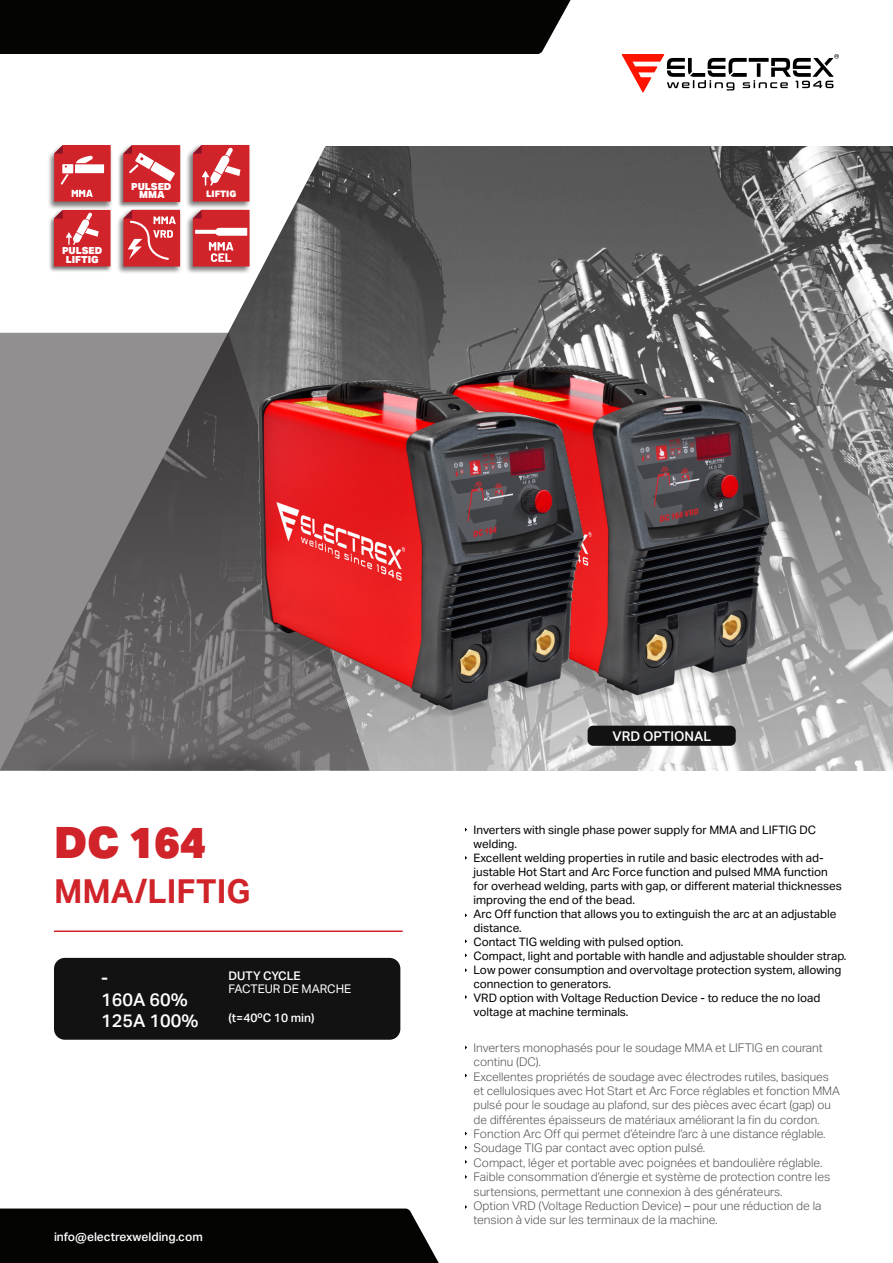
<style>
.page{position:relative;width:893px;height:1263px;background:#fff}
.page>*{position:absolute;margin:0;border:0;box-sizing:border-box;transform-origin:0 0}
.t1{font:900 43.5px "Aktiv Grotesk";color:#d0232a}
.t2{font:700 33px "Aktiv Grotesk";color:#d0232a}
.t3{font:500 18px "Aktiv Grotesk";color:#fff}
.t4{font:500 13.5px "Aktiv Grotesk";color:#fff}
.t5{font:300 12px/14.4px "Aktiv Grotesk";color:#4f5252}
.t6{font:500 12px "Aktiv Grotesk";color:#fff}
.t7{font:12px "Aktiv Grotesk";color:#fff}
.t8{font:300 11.85px/14.2px "Aktiv Grotesk";color:#4f5252}
.t9{font:11.7px/14.1px "Aktiv Grotesk";color:#000001}
.Paragraph_Style_4{font:900 9.9px "Aktiv Grotesk";color:#fff}
.Paragraph_Style_4-2{font:900 9px "Aktiv Grotesk";color:#fff}
</style>
<div class="page">
<img style="left:326px;top:147px;width:567px;height:623px">
<svg style="left:0;top:146px;width:326px;height:187px"></svg>
<svg style="left:0;top:333px;width:369px;height:437px;background:#747272"></svg>
<div style="left:47px;top:144px;width:66px;height:66px;background:#231f20;opacity:.6"></div>
<svg style="left:54px;top:145px;width:57px;height:56px;background:#d84c52"></svg>
<div style="left:116px;top:208px;width:66px;height:66px;background:#231f20;opacity:.6"></div>
<svg style="left:123px;top:210px;width:57px;height:56px;background:#d64349"></svg>
<div style="left:185px;top:208px;width:66px;height:66px;background:#231f20;opacity:.6"></div>
<svg style="left:193px;top:210px;width:57px;height:56px;background:#d84b51"></svg>
<div style="left:186px;top:144px;width:65px;height:65px;background:#231f20;opacity:.6"></div>
<svg style="left:193px;top:145px;width:56px;height:56px;background:#d64147"></svg>
<div style="left:48px;top:209px;width:64px;height:64px;background:#231f20;opacity:.6"></div>
<svg style="left:54px;top:210px;width:56px;height:56px;background:#d43940"></svg>
<div style="left:117px;top:144px;width:65px;height:64px;background:#231f20;opacity:.6"></div>
<svg style="left:123px;top:145px;width:57px;height:57px;background:#d54147"></svg>
<svg style="left:622px;top:54px;width:217px;height:39px"></svg>
<div style="left:0;top:1208px;width:439px;height:55px;background:#040503"></div>
<hr style="left:54px;top:930px;width:349px;height:2px;background:#d1232a">
<div style="left:0;top:0;width:571px;height:54px;background:#040503"></div>
<div style="left:54px;top:958px;width:346px;height:82px;background:#121212;border-radius:11px"></div>
<img style="left:436px;top:358px;width:339px;height:351px">
<img style="left:250px;top:373px;width:339px;height:351px">
<div style="left:588px;top:726px;width:148px;height:20px;background:#121212;border-radius:6px"></div>
<p class="Paragraph_Style_4" style="left:62px;top:244px;width:42px">PULSED</p>
<p class="Paragraph_Style_4" style="left:66px;top:253px;width:34px">LIFTIG</p>
<p class="Paragraph_Style_4" style="left:131px;top:180px;width:42px">PULSED</p>
<p class="Paragraph_Style_4" style="left:139px;top:188px;width:27px">MMA</p>
<p class="Paragraph_Style_4-2" style="left:206px;top:188px;width:32px">LIFTIG</p>
<p class="t1" style="left:54px;top:814px;width:153px">DC 164</p>
<p class="t2" style="left:54px;top:871px;width:198px">MMA/LIFTIG</p>
<p class="t3" style="left:101px;top:967px;width:9px">-</p>
<p class="t3" style="left:101px;top:988px;width:88px">160A 60%</p>
<p class="t3" style="left:101px;top:1010px;width:99px">125A 100%</p>
<p class="t6" style="left:229px;top:968px;width:74px">DUTY CYCLE</p>
<p class="t7" style="left:229px;top:982px;width:124px">FACTEUR DE MARCHE</p>
<p class="t6" style="left:229px;top:1010px;width:87px">(t=40ºC 10 min)</p>
<p class="t6" style="left:54px;top:1229px;width:150px">info@electrexwelding.com</p>
<p class="t4" style="left:612px;top:728px;width:100px">VRD OPTIONAL</p>
<p class="t9" style="left:473px;top:822px;width:344px">Inverters with single phase power supply for MMA and LIFTIG DC welding.</p>
<p class="t9" style="left:473px;top:850px;width:370px">Excellent welding properties in rutile and basic electrodes with ad&shy;justable Hot Start and Arc Force function and pulsed MMA function for overhead welding, parts with gap, or different material thicknesses improving the end of the bead.</p>
<p class="t9" style="left:473px;top:907px;width:364px">Arc Off function that allows you to extinguish the arc at an adjustable distance.</p>
<p class="t9" style="left:473px;top:935px;width:212px">Contact TIG welding with pulsed option.</p>
<p class="t9" style="left:473px;top:949px;width:375px">Compact, light and portable with handle and adjustable shoulder strap.</p>
<p class="t9" style="left:473px;top:963px;width:369px">Low power consumption and overvoltage protection system, allowing connection to generators.</p>
<p class="t9" style="left:473px;top:991px;width:348px">VRD option with Voltage Reduction Device - to reduce the no load voltage at machine terminals.</p>
<p class="t5" style="left:473px;top:1040px;width:351px">Inverters monophasés pour le soudage MMA et LIFTIG en courant</p>
<p class="t5" style="left:473px;top:1055px;width:69px">continu (DC).</p>
<p class="t8" style="left:473px;top:1069px;width:357px">Excellentes propriétés de soudage avec électrodes rutiles, basiques</p>
<p class="t8" style="left:473px;top:1083px;width:368px">et cellulosiques avec Hot Start et Arc Force réglables et fonction MMA pulsé pour le soudage au plafond, sur des pièces avec écart (gap) ou de différentes épaisseurs de matériaux améliorant la fin du cordon.</p>
<p class="t5" style="left:473px;top:1126px;width:354px">Fonction Arc Off qui permet d’éteindre l’arc à une distance réglable.</p>
<p class="t5" style="left:473px;top:1141px;width:233px">Soudage TIG par contact avec option pulsé.</p>
<p class="t5" style="left:473px;top:1155px;width:350px">Compact, léger et portable avec poignées et bandoulière réglable.</p>
<p class="t5" style="left:473px;top:1170px;width:358px">Faible consommation d’énergie et système de protection contre les</p>
<p class="t5" style="left:473px;top:1184px;width:311px">surtensions, permettant une connexion à des générateurs.</p>
<p class="t5" style="left:473px;top:1198px;width:349px">Option VRD (Voltage Reduction Device) – pour une réduction de la tension à vide sur les terminaux de la machine.</p>
</div>
